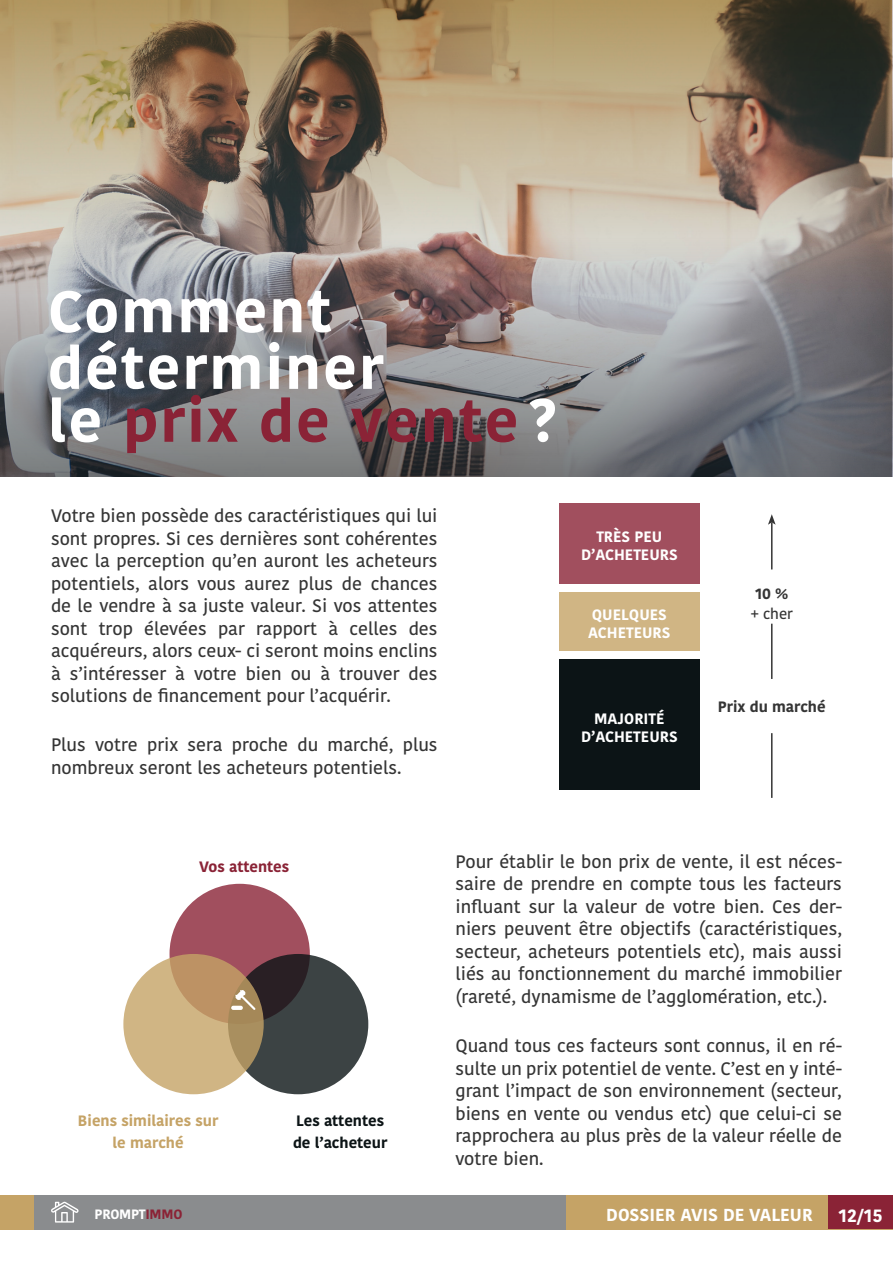
<style>
.page{position:relative;width:893px;height:1263px;background:#fff}
.page>*{position:absolute;margin:0;border:0;box-sizing:border-box;transform-origin:0 0}
.t1{font:700 58.5px "Kohinoor Bangla";letter-spacing:.04em;color:#fff}
.t2{font:700 58.5px "Kohinoor Bangla";letter-spacing:.04em;color:#8a2336}
.texte_courant{font:500 18px/22.5px "Kohinoor Bangla";color:#353535;text-align:justify}
.t3{font:700 18px "Kohinoor Bangla";color:#fff}
.t4{font:700 17.25px "Kohinoor Bangla";color:#fff}
.texte_courant-2{font:700 15px/18px "Kohinoor Bangla";color:#fff;text-align:center}
.texte_courant-3{font:700 15px/22.5px "Kohinoor Bangla";color:#c5a366;text-align:center}
.texte_courant-4{font:700 15px/22.5px "Kohinoor Bangla";color:#0c1416}
.texte_courant-5{font:700 15px "Kohinoor Bangla";color:#353535}
.texte_courant-6{font:700 15px "Kohinoor Bangla";color:#8a2336}
.texte_courant-7{font:500 15px "Kohinoor Bangla";color:#353535}
.t5{font:700 13.5px "Kohinoor Bangla";letter-spacing:-.02em;color:#fff}
.s1{color:#fff}
.s2{color:#8a2336}
</style>
<div class="page">
<div style="left:0;top:1195px;width:893px;height:34px;background:#c5a366"></div>
<div style="left:34px;top:1195px;width:532px;height:34px;background:#8a8c8e"></div>
<div style="left:828px;top:1195px;width:65px;height:34px;background:#8a2336"></div>
<svg style="left:51px;top:1201px;width:28px;height:21px"></svg>
<svg style="left:0;top:0;width:892px;height:238px;background:#9e8c72"></svg>
<svg style="left:0;top:238px;width:892px;height:238px;background:#848184"></svg>
<div style="left:170px;top:884px;width:140px;height:140px;background:#a14f5e;border-radius:50%"></div>
<svg style="left:228px;top:954px;width:140px;height:140px;background:#383c3e"></svg>
<svg style="left:123px;top:954px;width:141px;height:140px;background:#c6a878"></svg>
<svg style="left:231px;top:990px;width:25px;height:20px"></svg>
<hr style="left:771px;top:624px;width:1px;height:55px;background:#353535">
<hr style="left:771px;top:522px;width:1px;height:47px;background:#353535">
<svg style="left:768px;top:514px;width:8px;height:11px"></svg>
<hr style="left:771px;top:733px;width:1px;height:65px;background:#353535">
<div style="left:559px;top:503px;width:140px;height:80px;background:#a14f5e"></div>
<div style="left:559px;top:592px;width:140px;height:58px;background:#d0b584"></div>
<div style="left:559px;top:659px;width:140px;height:131px;background:#0c1416"></div>
<p class="t1" style="left:48px;top:260px;width:285px">Comment</p>
<p class="t1" style="left:48px;top:317px;width:337px">déterminer</p>
<p class="t2" style="left:48px;top:370px;width:510px"><span class="s1">le</span> prix de vente <span class="s1">?</span></p>
<p class="texte_courant" style="left:51px;top:504px;width:388px">Votre bien possède des caractéristiques qui lui sont propres. Si ces dernières sont cohérentes avec la perception qu’en auront les acheteurs potentiels, alors vous aurez plus de chances de le vendre à sa juste valeur. Si vos attentes sont trop élevées par rapport à celles des acquéreurs, alors ceux- ci seront moins enclins à s’intéresser à votre bien ou à trouver des solutions de financement pour l’acquérir.</p>
<p class="texte_courant" style="left:51px;top:733px;width:388px">Plus votre prix sera proche du marché, plus nombreux seront les acheteurs potentiels.</p>
<p class="texte_courant-2" style="left:581px;top:527px;width:98px">TRÈS PEU<br>D’ACHETEURS</p>
<p class="texte_courant-2" style="left:588px;top:605px;width:84px;text-align:left">QUELQUES<br>ACHETEURS</p>
<p class="texte_courant-2" style="left:581px;top:709px;width:98px">MAJORITÉ<br>D’ACHETEURS</p>
<p class="texte_courant-5" style="left:755px;top:580px;width:35px">10 %</p>
<p class="texte_courant-7" style="left:751px;top:602px;width:44px">+ cher</p>
<p class="texte_courant-5" style="left:718px;top:693px;width:109px">Prix du marché</p>
<p class="texte_courant-6" style="left:199px;top:853px;width:91px">Vos attentes</p>
<p class="texte_courant-3" style="left:78px;top:1108px;width:142px">Biens similaires sur le marché</p>
<p class="texte_courant-4" style="left:293px;top:1108px;width:96px">Les attentes de l’acheteur</p>
<p class="texte_courant" style="left:455px;top:850px;width:388px">Pour établir le bon prix de vente, il est néces&shy;saire de prendre en compte tous les facteurs influant sur la valeur de votre bien. Ces der&shy;niers peuvent être objectifs (caractéristiques, secteur, acheteurs potentiels etc), mais aussi liés au fonctionnement du marché immobilier (rareté, dynamisme de l’agglomération, etc.).</p>
<p class="texte_courant" style="left:455px;top:1034px;width:388px">Quand tous ces facteurs sont connus, il en ré&shy;sulte un prix potentiel de vente. C’est en y inté&shy;grant l’impact de son environnement (secteur, biens en vente ou vendus etc) que celui-ci se rapprochera au plus près de la valeur réelle de votre bien.</p>
<p class="t5" style="left:95px;top:1203px;width:89px">PROMPT<span class="s2">IMMO</span></p>
<p class="t4" style="left:606px;top:1200px;width:208px">DOSSIER AVIS DE VALEUR</p>
<p class="t3" style="left:838px;top:1200px;width:46px">12/15</p>
</div>
